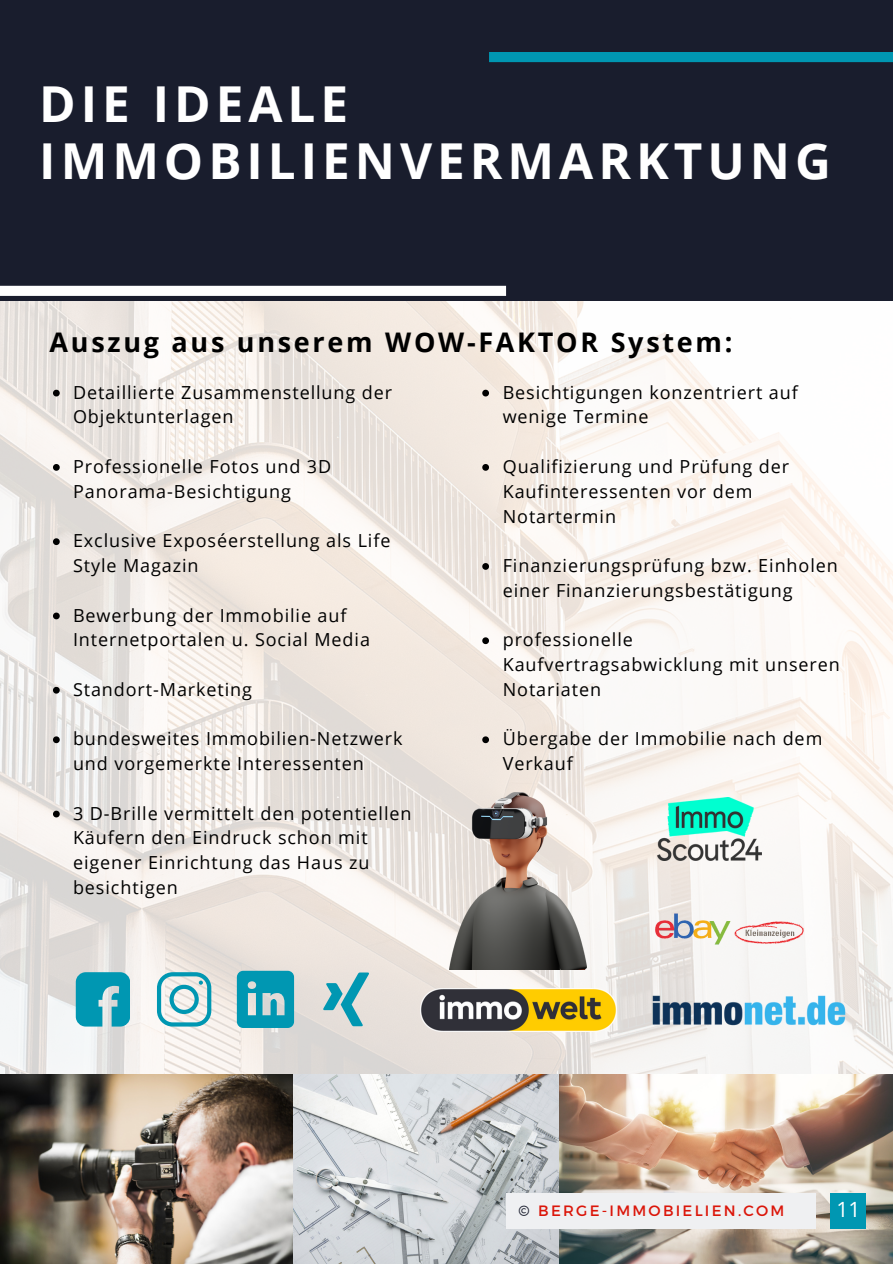
<style>
.page{position:relative;width:893px;height:1264px;background:#fff}
.page>*{position:absolute;margin:0;border:0;box-sizing:border-box;transform-origin:0 0}
.t1{font:700 49.5px/57.3px "Open Sans";letter-spacing:.1em;color:#fff}
.t2{font:700 27px "Open Sans";letter-spacing:.1em;color:#000}
.t3{font:21px "Open Sans";color:#fff}
.t4{font:18px/24.8px "Open Sans";letter-spacing:.05em;color:#000}
.t5{font:15px "Montserrat";letter-spacing:.15em;color:#db160a}
.s1{color:#191d2d}
</style>
<div class="page">
<img style="left:0;top:301px;width:892px;height:773px">
<div style="left:0;top:0;width:892px;height:301px;background:#191d2d"></div>
<div style="left:489px;top:52px;width:403px;height:10px;background:#0097b2"></div>
<img style="left:0;top:1074px;width:892px;height:189px">
<div style="left:830px;top:1192px;width:36px;height:36px;background:#0097b2"></div>
<div style="left:506px;top:1192px;width:309px;height:36px;background:#eff0f2"></div>
<div style="left:0;top:286px;width:506px;height:10px;background:#fff"></div>
<svg style="left:76px;top:972px;width:54px;height:54px;background:#2aa5ba"></svg>
<svg style="left:157px;top:972px;width:54px;height:54px"></svg>
<svg style="left:237px;top:970px;width:57px;height:57px;background:#2ea5b9"></svg>
<svg style="left:323px;top:972px;width:46px;height:54px;background:#95c5cb"></svg>
<img style="left:420px;top:988px;width:196px;height:43px">
<img style="left:651px;top:994px;width:195px;height:32px">
<img style="left:651px;top:909px;width:156px;height:39px">
<img style="left:657px;top:797px;width:104px;height:63px">
<img style="left:449px;top:793px;width:137px;height:176px">
<svg style="left:53px;top:390px;width:7px;height:6px"></svg>
<svg style="left:53px;top:464px;width:7px;height:7px"></svg>
<svg style="left:53px;top:538px;width:7px;height:7px"></svg>
<svg style="left:53px;top:612px;width:7px;height:7px"></svg>
<svg style="left:53px;top:687px;width:7px;height:6px"></svg>
<svg style="left:53px;top:736px;width:7px;height:7px"></svg>
<svg style="left:53px;top:810px;width:7px;height:7px"></svg>
<svg style="left:482px;top:390px;width:7px;height:6px"></svg>
<svg style="left:482px;top:464px;width:7px;height:7px"></svg>
<svg style="left:482px;top:563px;width:7px;height:7px"></svg>
<svg style="left:482px;top:637px;width:7px;height:7px"></svg>
<svg style="left:482px;top:736px;width:7px;height:7px"></svg>
<p class="t1" style="left:39px;top:74px;width:793px">DIE IDEALE<br>IMMOBILIENVERMARKTUNG</p>
<p class="t2" style="left:50px;top:323px;width:684px">Auszug aus unserem WOW-FAKTOR System:</p>
<p class="t4" style="left:73px;top:379px;width:320px">Detaillierte Zusammenstellung der<br>Objektunterlagen</p>
<p class="t4" style="left:73px;top:453px;width:260px">Professionelle Fotos und 3D<br>Panorama-Besichtigung</p>
<p class="t4" style="left:73px;top:528px;width:319px">Exclusive Exposéerstellung als Life<br>Style Magazin</p>
<p class="t4" style="left:73px;top:602px;width:298px">Bewerbung der Immobilie auf<br>Internetportalen u. Social Media</p>
<p class="t4" style="left:73px;top:676px;width:180px">Standort-Marketing</p>
<p class="t4" style="left:73px;top:726px;width:331px">bundesweites Immobilien-Netzwerk und vorgemerkte Interessenten</p>
<p class="t4" style="left:73px;top:800px;width:340px">3 D-Brille vermittelt den potentiellen<br>Käufern den Eindruck schon mit eigener Einrichtung das Haus zu besichtigen</p>
<p class="t4" style="left:502px;top:379px;width:296px">Besichtigungen konzentriert auf wenige Termine</p>
<p class="t4" style="left:502px;top:453px;width:288px">Qualifizierung und Prüfung der<br>Kaufinteressenten vor dem<br>Notartermin</p>
<p class="t4" style="left:502px;top:552px;width:336px">Finanzierungsprüfung bzw. Einholen einer Finanzierungsbestätigung</p>
<p class="t4" style="left:502px;top:627px;width:338px">professionelle<br>Kaufvertragsabwicklung mit unseren<br>Notariaten</p>
<p class="t4" style="left:502px;top:726px;width:321px">Übergabe der Immobilie nach dem<br>Verkauf</p>
<p class="t5" style="left:518px;top:1201px;width:267px"><span class="s1">©</span> BERGE-IMMOBIELIEN.COM</p>
<p class="t3" style="left:836px;top:1194px;width:25px">11</p>
</div>
